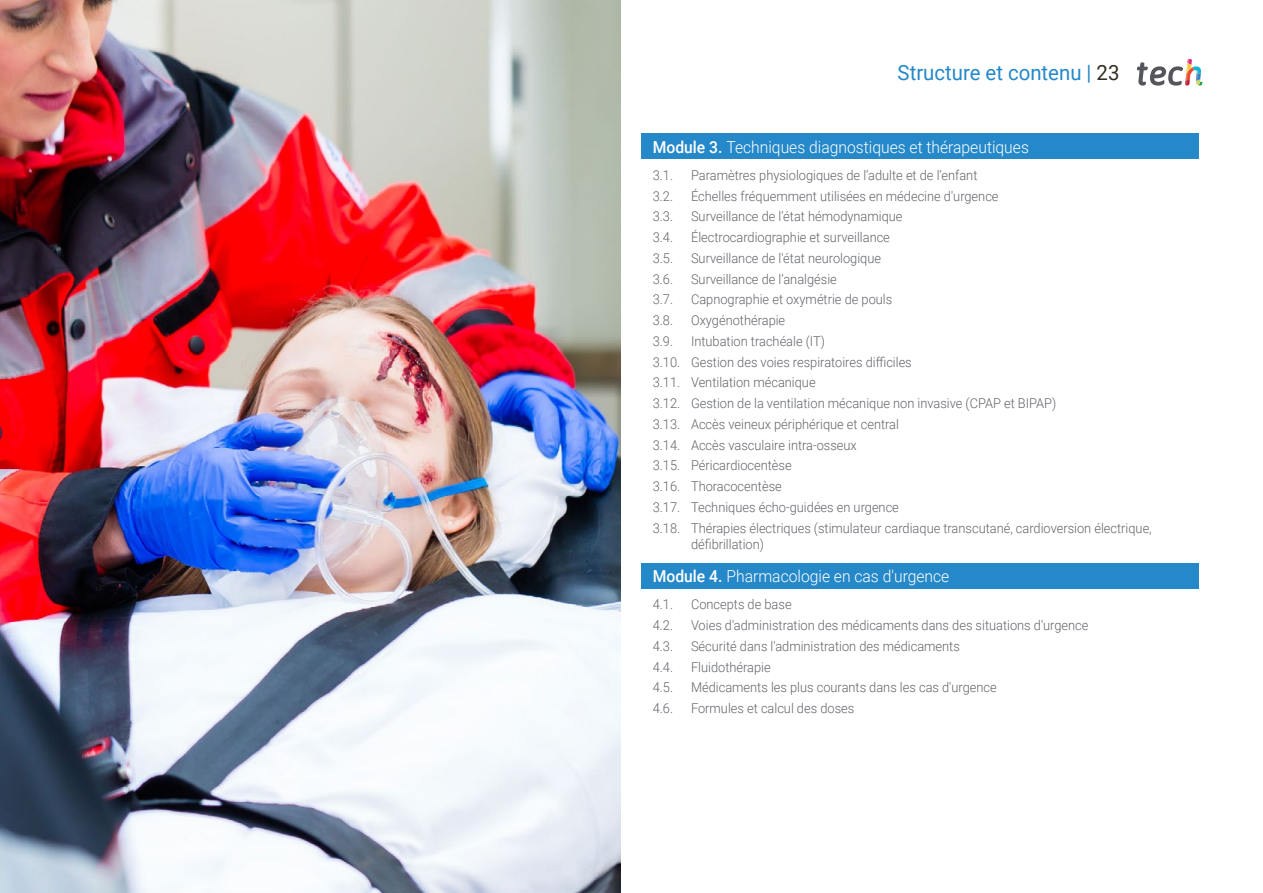
<style>
.page{position:relative;width:1263px;height:893px;background:#fff}
.page>*{position:absolute;margin:0;border:0;box-sizing:border-box;transform-origin:0 0}
.t1{font:21px "Roboto";color:#2488c9}
.t2{font:300 16.5px "Roboto";color:#fff;scale:.95 1}
.t3{font:300 13.5px/20.7px "Roboto";color:#61646a;scale:.95 1}
.s1{color:#312e20}
.s2{font-weight:500}
</style>
<div class="page">
<img style="left:0;top:0;width:621px;height:893px">
<div style="left:642px;top:134px;width:557px;height:25px;background:#2488c9"></div>
<div style="left:642px;top:563px;width:557px;height:25px;background:#2488c9"></div>
<svg style="left:1137px;top:59px;width:65px;height:27px"></svg>
<h1 class="t1" style="left:898px;top:57px;width:223px">Structure et contenu | <span class="s1">23</span></h1>
<p class="t2" style="left:653px;top:135px;width:397px"><span class="s2">Module 3.</span> Techniques diagnostiques et thérapeutiques</p>
<p class="t3" style="left:653px;top:164px;width:23px">3.1.</p>
<p class="t3" style="left:691px;top:164px;width:303px">Paramètres physiologiques de l’adulte et de l’enfant</p>
<p class="t3" style="left:653px;top:185px;width:23px">3.2.</p>
<p class="t3" style="left:691px;top:185px;width:325px">Échelles fréquemment utilisées en médecine d'urgence</p>
<p class="t3" style="left:653px;top:206px;width:23px">3.3.</p>
<p class="t3" style="left:691px;top:206px;width:224px">Surveillance de l'état hémodynamique</p>
<p class="t3" style="left:653px;top:226px;width:23px">3.4.</p>
<p class="t3" style="left:691px;top:226px;width:211px">Électrocardiographie et surveillance</p>
<p class="t3" style="left:653px;top:247px;width:23px">3.5.</p>
<p class="t3" style="left:691px;top:247px;width:202px">Surveillance de l'état neurologique</p>
<p class="t3" style="left:653px;top:268px;width:23px">3.6.</p>
<p class="t3" style="left:691px;top:268px;width:155px">Surveillance de l’analgésie</p>
<p class="t3" style="left:653px;top:289px;width:23px">3.7.</p>
<p class="t3" style="left:691px;top:289px;width:213px">Capnographie et oxymétrie de pouls</p>
<p class="t3" style="left:653px;top:309px;width:23px">3.8.</p>
<p class="t3" style="left:691px;top:309px;width:101px">Oxygénothérapie</p>
<p class="t3" style="left:653px;top:330px;width:23px">3.9.</p>
<p class="t3" style="left:653px;top:330px;width:527px;text-indent:38px">Intubation trachéale (IT)<br>3.10. Gestion des voies respiratoires difficiles<br>3.11. Ventilation mécanique<br>3.12. Gestion de la ventilation mécanique non invasive (CPAP et BIPAP)<br>3.13. Accès veineux périphérique et central<br>3.14. Accès vasculaire intra-osseux<br>3.15. Péricardiocentèse<br>3.16. Thoracocentèse<br>3.17. Techniques écho-guidées en urgence<br>3.18. Thérapies électriques (stimulateur cardiaque transcutané, cardioversion électrique,</p>
<p class="t3" style="left:691px;top:533px;width:78px">défibrillation)</p>
<p class="t2" style="left:653px;top:565px;width:314px"><span class="s2">Module 4.</span> Pharmacologie en cas d'urgence</p>
<p class="t3" style="left:653px;top:594px;width:23px">4.1.</p>
<p class="t3" style="left:691px;top:594px;width:107px">Concepts de base</p>
<p class="t3" style="left:653px;top:614px;width:23px">4.2.</p>
<p class="t3" style="left:691px;top:614px;width:420px">Voies d'administration des médicaments dans des situations d'urgence</p>
<p class="t3" style="left:653px;top:635px;width:23px">4.3.</p>
<p class="t3" style="left:691px;top:635px;width:284px">Sécurité dans l'administration des médicaments</p>
<p class="t3" style="left:653px;top:656px;width:23px">4.4.</p>
<p class="t3" style="left:691px;top:656px;width:85px">Fluidothérapie</p>
<p class="t3" style="left:653px;top:677px;width:23px">4.5.</p>
<p class="t3" style="left:691px;top:677px;width:323px">Médicaments les plus courants dans les cas d'urgence</p>
<p class="t3" style="left:653px;top:697px;width:23px">4.6.</p>
<p class="t3" style="left:691px;top:697px;width:173px">Formules et calcul des doses</p>
</div>
